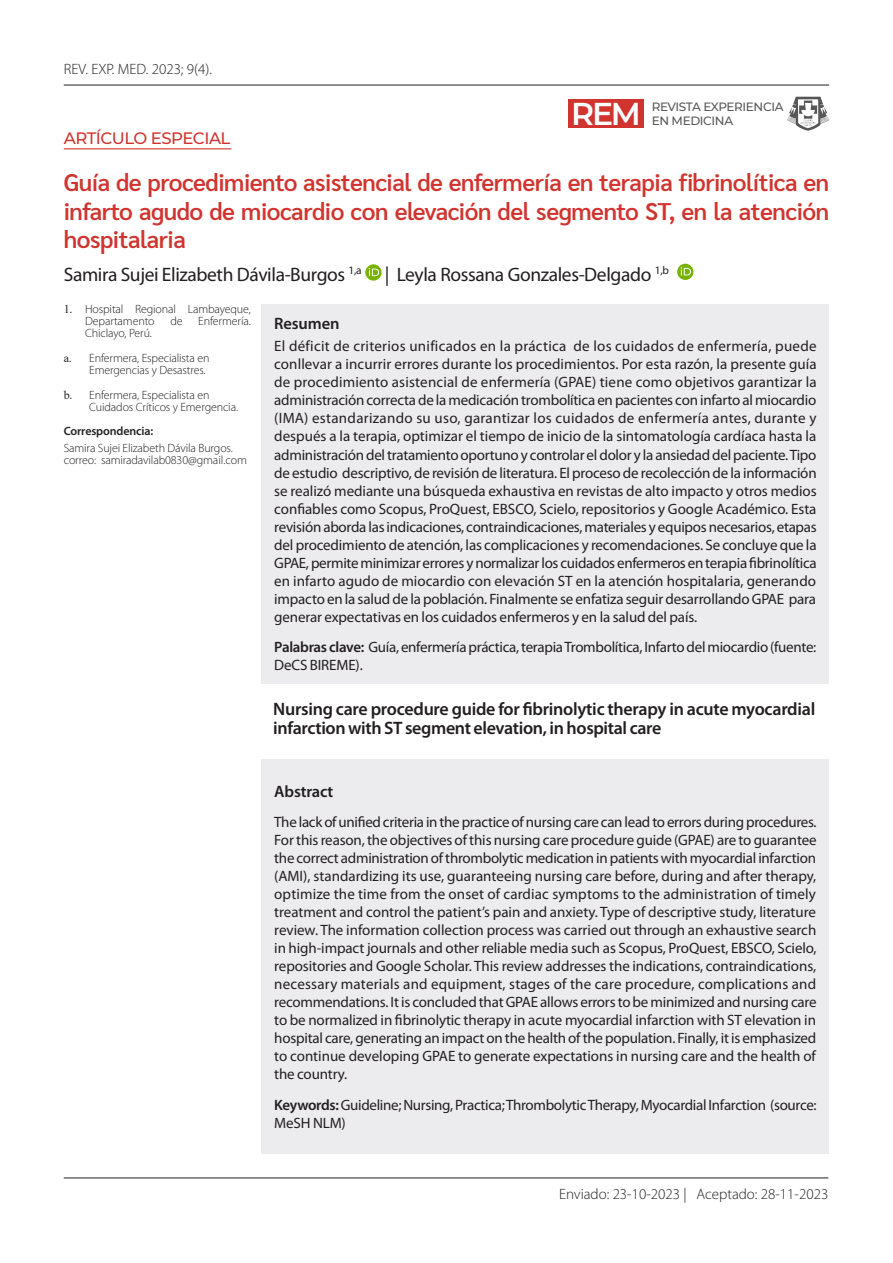
<style>
.page{position:relative;width:893px;height:1263px;background:#fff}
.page>*{position:absolute;margin:0;border:0;box-sizing:border-box;transform-origin:0 0}
.t1{font:600 31.5px "Montserrat";color:#fff}
.t2{font:600 24px/28.5px "Sarabun";letter-spacing:-.02em;color:#d1342e;text-align:justify}
.t3{font:19.5px "Myriad Pro";letter-spacing:-.02em;color:#231f20}
.texto_myriam_pro{font:600 18px/19.5px "Myriad Pro";letter-spacing:-.02em;color:#231f20}
.t4{font:500 16.5px "Montserrat";letter-spacing:-.03em;color:#d1342e}
.parrafo_final{font:600 16.5px "Myriad Pro";letter-spacing:-.01em;color:#231f20}
.parrafo_final-2{font:15px/18px "Myriad Pro";letter-spacing:-.02em;color:#231f20;text-align:justify}
.t5{font:300 15px "Myriad Pro";color:#231f20}
.List_Paragraph{font:300 12px/12px "Myriad Pro";letter-spacing:-.01em;color:#231f20}
.t6{font:500 12px/13.5px "Montserrat";letter-spacing:-.03em;color:#57585a}
.List_Paragraph-2{font:600 12px "Myriad Pro";letter-spacing:-.01em;color:#231f20}
.s1{font-family:"Times New Roman";font-weight:400}
.s2{font-weight:600}
</style>
<div class="page">
<hr style="left:64px;top:85px;width:765px;height:1px;background:#231f20">
<hr style="left:64px;top:1177px;width:764px;height:1px;background:#231f20">
<div style="left:568px;top:99px;width:76px;height:29px;background:#d1342e"></div>
<svg style="left:787px;top:97px;width:42px;height:34px"></svg>
<svg style="left:365px;top:264px;width:17px;height:17px"></svg>
<svg style="left:369px;top:268px;width:10px;height:8px"></svg>
<div style="left:261px;top:304px;width:568px;height:379px;background:#ececee"></div>
<div style="left:261px;top:759px;width:568px;height:394px;background:#ececee"></div>
<hr style="left:64px;top:148px;width:167px;height:1px;background:#d1342e">
<svg style="left:677px;top:264px;width:16px;height:16px"></svg>
<svg style="left:681px;top:267px;width:10px;height:8px"></svg>
<p class="t5" style="left:64px;top:61px;width:150px">REV. EXP. MED. 2023; 9(4).</p>
<p class="t4" style="left:64px;top:127px;width:168px">ARTÍCULO ESPECIAL</p>
<h1 class="t1" style="left:571px;top:91px;width:71px">REM</h1>
<p class="t6" style="left:652px;top:100px;width:133px">REVISTA EXPERIENCIA<br>EN MEDICINA</p>
<p class="t2" style="left:64px;top:169px;width:767px">Guía de procedimiento asistencial de enfermería en terapia fibrinolítica en infarto agudo de miocardio con elevación del segmento ST, en la atención hospitalaria</p>
<p class="t3" style="left:64px;top:262px;width:607px">Samira Sujei Elizabeth Dávila-Burgos <sup>1,a</sup> | Leyla Rossana Gonzales-Delgado <sup>1,b</sup></p>
<p class="List_Paragraph" style="left:85px;top:303px;width:167px;text-indent:-21px"><span class="s1">1.</span> Hospital Regional Lambayeque,<br>Departamento</p>
<p class="List_Paragraph" style="left:170px;top:315px;width:14px">de</p>
<p class="List_Paragraph" style="left:198px;top:315px;width:54px">Enfermería.</p>
<p class="parrafo_final" style="left:274px;top:313px;width:67px">Resumen</p>
<p class="parrafo_final-2" style="left:274px;top:337px;width:544px">El déficit de criterios unificados en la práctica de los cuidados de enfermería, puede conllevar a incurrir errores durante los procedimientos. Por esta razón, la presente guía de procedimiento asistencial de enfermería (GPAE) tiene como objetivos garantizar la administración correcta de la medicación trombolítica en pacientes con infarto al miocardio (IMA) estandarizando su uso, garantizar los cuidados de enfermería antes, durante y después a la terapia, optimizar el tiempo de inicio de la sintomatología cardíaca hasta la administración del tratamiento oportuno y controlar el dolor y la ansiedad del paciente. Tipo de estudio descriptivo, de revisión de literatura. El proceso de recolección de la información se realizó mediante una búsqueda exhaustiva en revistas de alto impacto y otros medios confiables como Scopus, ProQuest, EBSCO, Scielo, repositorios y Google Académico. Esta revisión aborda las indicaciones, contraindicaciones, materiales y equipos necesarios, etapas del procedimiento de atención, las complicaciones y recomendaciones. Se concluye que la GPAE, permite minimizar errores y normalizar los cuidados enfermeros en terapia fibrinolítica en infarto agudo de miocardio con elevación ST en la atención hospitalaria, generando impacto en la salud de la población. Finalmente se enfatiza seguir desarrollando GPAE para generar expectativas en los cuidados enfermeros y en la salud del país.</p>
<p class="parrafo_final-2" style="left:274px;top:638px;width:543px"><span class="s2">Palabras clave:</span> Guía, enfermería práctica, terapia Trombolítica, Infarto del miocardio (fuente:<br>DeCS BIREME).</p>
<p class="List_Paragraph" style="left:85px;top:327px;width:68px">Chiclayo, Perú.</p>
<p class="List_Paragraph" style="left:89px;top:352px;width:122px;text-indent:-26px"><span class="s1">a.</span> Enfermera, Especialista en<br>Emergencias y Desastres.</p>
<p class="List_Paragraph" style="left:89px;top:389px;width:150px;text-indent:-26px"><span class="s1">b.</span> Enfermera, Especialista en<br>Cuidados Críticos y Emergencia.</p>
<p class="List_Paragraph-2" style="left:64px;top:424px;width:91px">Correspondencia:</p>
<p class="List_Paragraph" style="left:64px;top:442px;width:185px">Samira Sujei Elizabeth Dávila Burgos. correo: samiradavilab0830@gmail.com</p>
<p class="texto_myriam_pro" style="left:273px;top:698px;width:544px">Nursing care procedure guide for fibrinolytic therapy in acute myocardial infarction with ST segment elevation, in hospital care</p>
<p class="parrafo_final" style="left:274px;top:781px;width:61px">Abstract</p>
<p class="parrafo_final-2" style="left:274px;top:813px;width:544px">The lack of unified criteria in the practice of nursing care can lead to errors during procedures.<br>For this reason, the objectives of this nursing care procedure guide (GPAE) are to guarantee the correct administration of thrombolytic medication in patients with myocardial infarction (AMI), standardizing its use, guaranteeing nursing care before, during and after therapy, optimize the time from the onset of cardiac symptoms to the administration of timely treatment and control the patient’s pain and anxiety. Type of descriptive study, literature review. The information collection process was carried out through an exhaustive search in high-impact journals and other reliable media such as Scopus, ProQuest, EBSCO, Scielo, repositories and Google Scholar. This review addresses the indications, contraindications, necessary materials and equipment, stages of the care procedure, complications and recommendations. It is concluded that GPAE allows errors to be minimized and nursing care to be normalized in fibrinolytic therapy in acute myocardial infarction with ST elevation in hospital care, generating an impact on the health of the population. Finally, it is emphasized to continue developing GPAE to generate expectations in nursing care and the health of the country.</p>
<p class="parrafo_final-2" style="left:274px;top:1096px;width:544px"><span class="s2">Keywords:</span> Guideline; Nursing, Practica; Thrombolytic Therapy, Myocardial Infarction (source:<br>MeSH NLM)</p>
<p class="t5" style="left:559px;top:1185px;width:271px">Enviado: 23-10-2023 | Aceptado: 28-11-2023</p>
</div>
